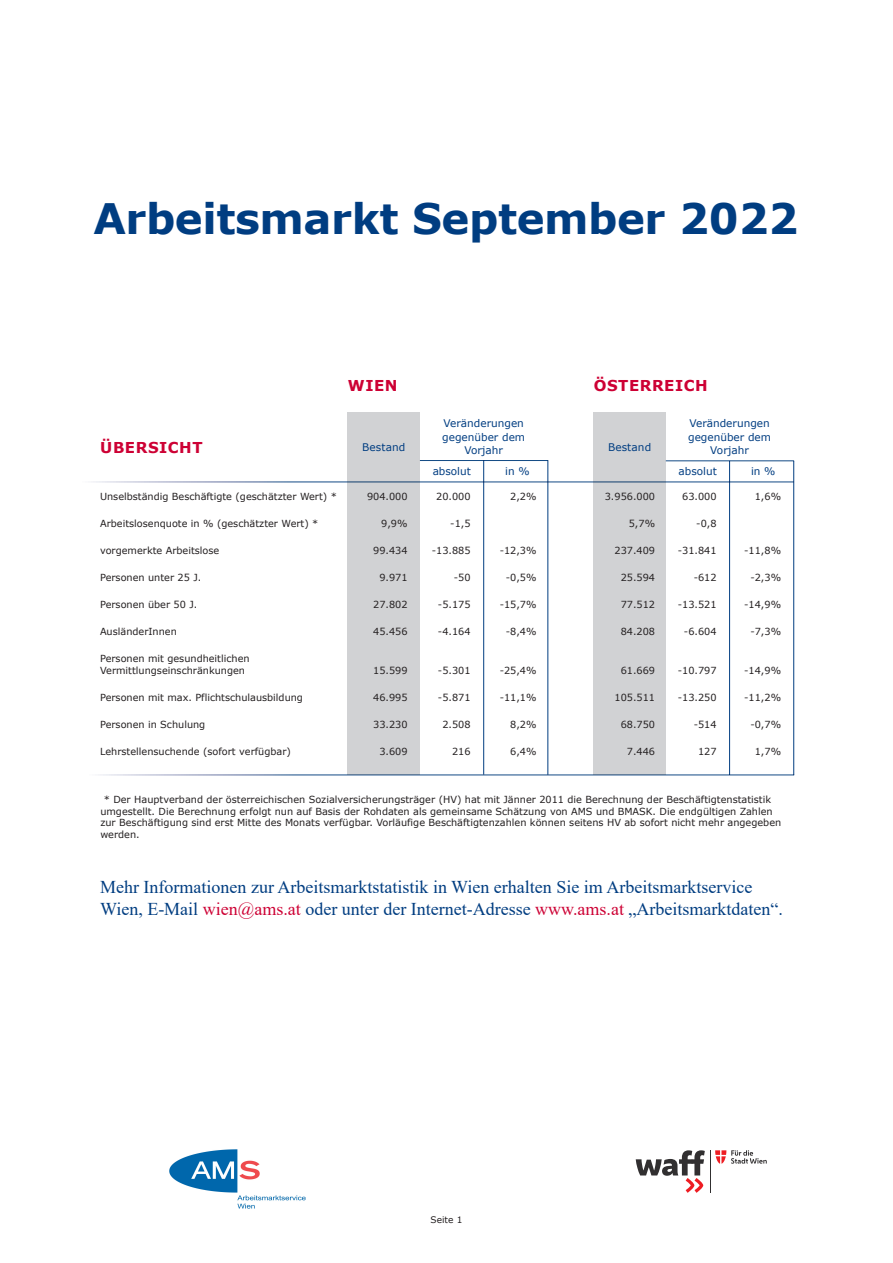
<style>
.page{position:relative;width:893px;height:1263px;background:#fff}
.page>*{position:absolute;margin:0;border:0;box-sizing:border-box;transform-origin:0 0}
.t1{font:700 42px "Verdana";letter-spacing:-.01em;color:#003d81}
.t2{font:18px/21.6px "Times New Roman";color:#003d81}
.t3{font:700 15px "Verdana";letter-spacing:.035em;color:#cd0034}
.Tabelle{font:10.5px "Verdana";color:#003d81}
.Tabelle-2{font:9.75px/11.7px "Verdana";color:#231f20}
.t4{font:9px "Verdana";color:#231f20}
.s1{color:#cd0034}
</style>
<div class="page">
<img style="left:169px;top:1149px;width:137px;height:60px">
<hr style="left:710px;top:1150px;width:1px;height:43px;background:#312f30">
<svg style="left:715px;top:1150px;width:52px;height:14px"></svg>
<svg style="left:636px;top:1150px;width:69px;height:43px"></svg>
<div style="left:348px;top:412px;width:72px;height:362px;background:#d1d2d4"></div>
<div style="left:593px;top:412px;width:73px;height:362px;background:#d1d2d4"></div>
<hr style="left:483px;top:460px;width:1px;height:314px;background:#003d81">
<hr style="left:729px;top:461px;width:1px;height:314px;background:#003d81">
<hr style="left:547px;top:461px;width:1px;height:314px;background:#003d81">
<hr style="left:793px;top:461px;width:1px;height:314px;background:#003d81">
<hr style="left:420px;top:460px;width:128px;height:1px;background:#fff">
<hr style="left:79px;top:482px;width:715px;height:1px;background:#fff">
<hr style="left:86px;top:774px;width:708px;height:1px;background:#fff">
<p class="t1" style="left:93px;top:189px;width:707px">Arbeitsmarkt September 2022</p>
<p class="t3" style="left:348px;top:375px;width:51px">WIEN</p>
<p class="t3" style="left:594px;top:375px;width:115px">ÖSTERREICH</p>
<p class="Tabelle" style="left:443px;top:416px;width:82px">Veränderungen</p>
<p class="Tabelle" style="left:442px;top:429px;width:84px">gegenüber dem</p>
<p class="Tabelle" style="left:464px;top:443px;width:40px">Vorjahr</p>
<p class="t3" style="left:100px;top:436px;width:104px">ÜBERSICHT</p>
<p class="Tabelle" style="left:362px;top:440px;width:45px">Bestand</p>
<p class="Tabelle" style="left:608px;top:440px;width:45px">Bestand</p>
<p class="Tabelle" style="left:689px;top:416px;width:82px">Veränderungen</p>
<p class="Tabelle" style="left:688px;top:430px;width:84px">gegenüber dem</p>
<p class="Tabelle" style="left:710px;top:443px;width:40px">Vorjahr</p>
<p class="Tabelle" style="left:433px;top:464px;width:40px">absolut</p>
<p class="Tabelle" style="left:505px;top:464px;width:26px">in %</p>
<p class="Tabelle" style="left:679px;top:464px;width:40px">absolut</p>
<p class="Tabelle" style="left:751px;top:464px;width:26px">in %</p>
<p class="Tabelle-2" style="left:100px;top:491px;width:238px">Unselbständig Beschäftigte (geschätzter Wert) *</p>
<p class="Tabelle-2" style="left:367px;top:491px;width:42px">904.000</p>
<p class="Tabelle-2" style="left:436px;top:491px;width:36px">20.000</p>
<p class="Tabelle-2" style="left:510px;top:491px;width:28px">2,2%</p>
<p class="Tabelle-2" style="left:605px;top:491px;width:52px">3.956.000</p>
<p class="Tabelle-2" style="left:682px;top:491px;width:36px">63.000</p>
<p class="Tabelle-2" style="left:755px;top:491px;width:28px">1,6%</p>
<p class="Tabelle-2" style="left:100px;top:518px;width:220px">Arbeitslosenquote in % (geschätzter Wert) *</p>
<p class="Tabelle-2" style="left:381px;top:518px;width:28px">9,9%</p>
<p class="Tabelle-2" style="left:450px;top:518px;width:22px">-1,5</p>
<p class="Tabelle-2" style="left:629px;top:518px;width:28px">5,7%</p>
<p class="Tabelle-2" style="left:696px;top:518px;width:22px">-0,8</p>
<p class="Tabelle-2" style="left:100px;top:545px;width:121px">vorgemerkte Arbeitslose</p>
<p class="Tabelle-2" style="left:373px;top:545px;width:36px">99.434</p>
<p class="Tabelle-2" style="left:432px;top:545px;width:40px">-13.885</p>
<p class="Tabelle-2" style="left:500px;top:545px;width:38px">-12,3%</p>
<p class="Tabelle-2" style="left:614px;top:545px;width:42px">237.409</p>
<p class="Tabelle-2" style="left:678px;top:545px;width:40px">-31.841</p>
<p class="Tabelle-2" style="left:744px;top:545px;width:38px">-11,8%</p>
<p class="Tabelle-2" style="left:100px;top:572px;width:103px">Personen unter 25 J.</p>
<p class="Tabelle-2" style="left:379px;top:572px;width:30px">9.971</p>
<p class="Tabelle-2" style="left:454px;top:572px;width:18px">-50</p>
<p class="Tabelle-2" style="left:506px;top:572px;width:32px">-0,5%</p>
<p class="Tabelle-2" style="left:621px;top:572px;width:36px">25.594</p>
<p class="Tabelle-2" style="left:694px;top:572px;width:24px">-612</p>
<p class="Tabelle-2" style="left:750px;top:572px;width:32px">-2,3%</p>
<p class="Tabelle-2" style="left:100px;top:599px;width:99px">Personen über 50 J.</p>
<p class="Tabelle-2" style="left:373px;top:599px;width:36px">27.802</p>
<p class="Tabelle-2" style="left:438px;top:599px;width:34px">-5.175</p>
<p class="Tabelle-2" style="left:500px;top:599px;width:38px">-15,7%</p>
<p class="Tabelle-2" style="left:621px;top:599px;width:36px">77.512</p>
<p class="Tabelle-2" style="left:678px;top:599px;width:40px">-13.521</p>
<p class="Tabelle-2" style="left:744px;top:599px;width:38px">-14,9%</p>
<p class="Tabelle-2" style="left:100px;top:626px;width:78px">AusländerInnen</p>
<p class="Tabelle-2" style="left:373px;top:626px;width:36px">45.456</p>
<p class="Tabelle-2" style="left:438px;top:626px;width:34px">-4.164</p>
<p class="Tabelle-2" style="left:506px;top:626px;width:32px">-8,4%</p>
<p class="Tabelle-2" style="left:621px;top:626px;width:36px">84.208</p>
<p class="Tabelle-2" style="left:684px;top:626px;width:34px">-6.604</p>
<p class="Tabelle-2" style="left:750px;top:626px;width:32px">-7,3%</p>
<p class="Tabelle-2" style="left:100px;top:653px;width:151px">Personen mit gesundheitlichen</p>
<p class="Tabelle-2" style="left:100px;top:664px;width:147px">Vermittlungseinschränkungen</p>
<p class="Tabelle-2" style="left:373px;top:664px;width:36px">15.599</p>
<p class="Tabelle-2" style="left:438px;top:664px;width:34px">-5.301</p>
<p class="Tabelle-2" style="left:500px;top:664px;width:38px">-25,4%</p>
<p class="Tabelle-2" style="left:621px;top:664px;width:36px">61.669</p>
<p class="Tabelle-2" style="left:678px;top:664px;width:40px">-10.797</p>
<p class="Tabelle-2" style="left:744px;top:664px;width:38px">-14,9%</p>
<p class="Tabelle-2" style="left:100px;top:691px;width:204px">Personen mit max. Pflichtschulausbildung</p>
<p class="Tabelle-2" style="left:373px;top:691px;width:36px">46.995</p>
<p class="Tabelle-2" style="left:438px;top:691px;width:34px">-5.871</p>
<p class="Tabelle-2" style="left:500px;top:691px;width:38px">-11,1%</p>
<p class="Tabelle-2" style="left:614px;top:691px;width:42px">105.511</p>
<p class="Tabelle-2" style="left:678px;top:691px;width:40px">-13.250</p>
<p class="Tabelle-2" style="left:744px;top:691px;width:38px">-11,2%</p>
<p class="Tabelle-2" style="left:100px;top:718px;width:107px">Personen in Schulung</p>
<p class="Tabelle-2" style="left:373px;top:718px;width:36px">33.230</p>
<p class="Tabelle-2" style="left:442px;top:718px;width:30px">2.508</p>
<p class="Tabelle-2" style="left:510px;top:718px;width:28px">8,2%</p>
<p class="Tabelle-2" style="left:621px;top:718px;width:36px">68.750</p>
<p class="Tabelle-2" style="left:694px;top:718px;width:24px">-514</p>
<p class="Tabelle-2" style="left:750px;top:718px;width:32px">-0,7%</p>
<p class="Tabelle-2" style="left:100px;top:745px;width:192px">Lehrstellensuchende (sofort verfügbar)</p>
<p class="Tabelle-2" style="left:379px;top:745px;width:30px">3.609</p>
<p class="Tabelle-2" style="left:452px;top:745px;width:20px">216</p>
<p class="Tabelle-2" style="left:510px;top:745px;width:28px">6,4%</p>
<p class="Tabelle-2" style="left:627px;top:745px;width:30px">7.446</p>
<p class="Tabelle-2" style="left:698px;top:745px;width:20px">127</p>
<p class="Tabelle-2" style="left:755px;top:745px;width:28px">1,7%</p>
<p class="Tabelle-2" style="left:100px;top:793px;width:682px;text-indent:3px">* Der Hauptverband der österreichischen Sozialversicherungsträger (HV) hat mit Jänner 2011 die Berechnung der Beschäftigtenstatistik umgestellt. Die Berechnung erfolgt nun auf Basis der Rohdaten als gemeinsame Schätzung von AMS und BMASK. Die endgültigen Zahlen zur Beschäftigung sind erst Mitte des Monats verfügbar. Vorläufige Beschäftigtenzahlen können seitens HV ab sofort nicht mehr angegeben werden.</p>
<p class="t2" style="left:100px;top:876px;width:684px">Mehr Informationen zur Arbeitsmarktstatistik in Wien erhalten Sie im Arbeitsmarktservice<br>Wien, E-Mail <span class="s1">wien@ams.at</span> oder unter der Internet-Adresse <span class="s1">www.ams.at</span> „Arbeitsmarktdaten“.</p>
<p class="t4" style="left:431px;top:1213px;width:33px">Seite 1</p>
</div>
